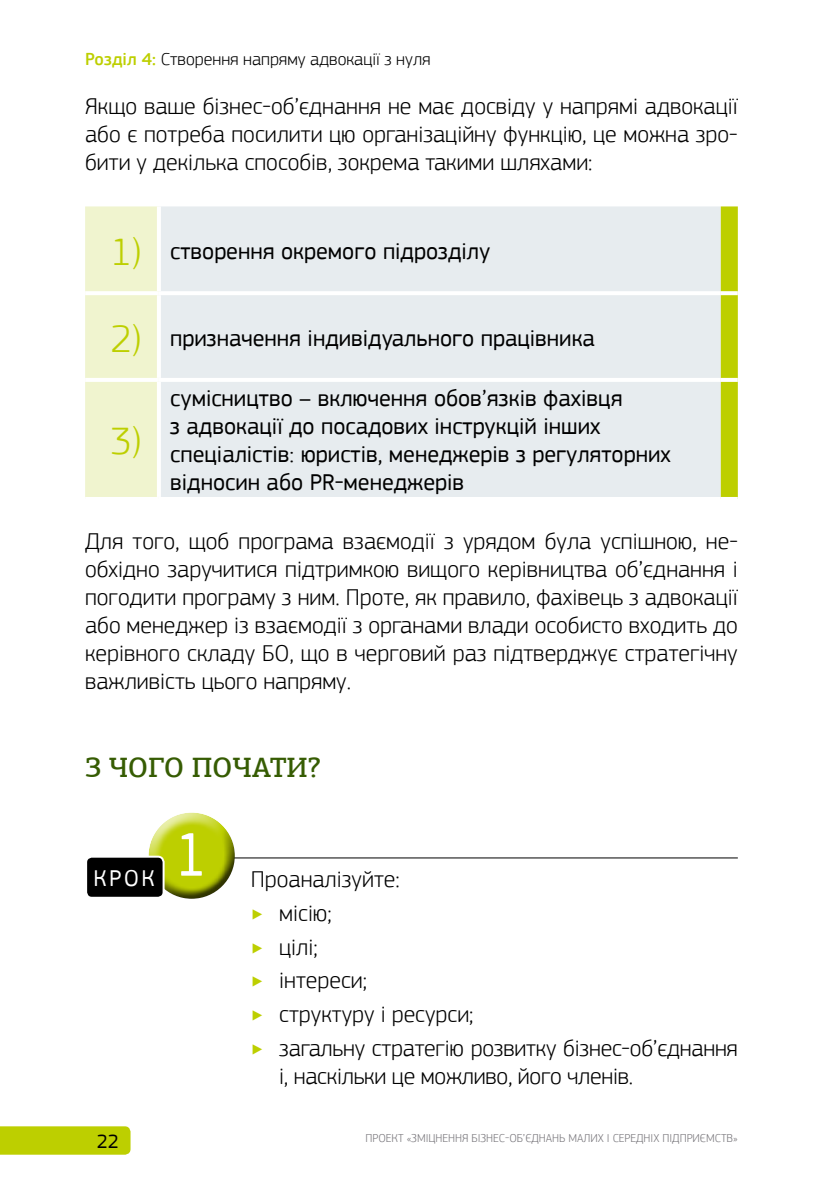
<style>
.page{position:relative;width:840px;height:1191px;background:#fff}
.page>*{position:absolute;margin:0;border:0;box-sizing:border-box;transform-origin:0 0}
.t1{font:64px "PF Square Sans Pro";color:#fff;scale:.9 1}
.t2{font:300 40px "PF Square Sans Pro";color:#bdcf00}
.t3{font:500 28px "PF Agora Slab Pro";color:#365c03}
.t4{font:300 24px/28px "PF Square Sans Pro";color:#000;text-align:justify}
.t5{font:24px/28px "PF Square Sans Pro";color:#000}
.t6{font:24px "PF Square Sans Pro";color:#fff}
.t7{font:20px "PF Square Sans Pro";color:#000}
.t8{font:300 18px "PF Square Sans Pro";color:#000}
.t9{font:300 12px "PF Square Sans Pro";color:#757378}
.s1{font-weight:500;color:#bdcf00}
.s2{font-weight:300;font-size:40px;color:#bdcf00}
.s3{color:#bdcf00}
</style>
<div class="page">
<div style="left:0;top:1126px;width:130px;height:28px;background:#bdcf00"></div>
<div style="left:85px;top:206px;width:72px;height:291px;background:#f0f4cf"></div>
<div style="left:161px;top:206px;width:559px;height:291px;background:#e7ecef"></div>
<svg style="left:720px;top:206px;width:17px;height:291px;background:#bfd00c"></svg>
<hr style="left:85px;top:291px;width:74px;height:4px;background:#fff">
<hr style="left:159px;top:291px;width:561px;height:4px;background:#fff">
<hr style="left:85px;top:378px;width:74px;height:4px;background:#fff">
<hr style="left:159px;top:378px;width:561px;height:4px;background:#fff">
<svg style="left:720px;top:291px;width:17px;height:4px"></svg>
<svg style="left:720px;top:378px;width:17px;height:4px"></svg>
<hr style="left:234px;top:857px;width:503px;height:1px;background:#000">
<div style="left:136px;top:800px;width:101px;height:83px;background:#fff;opacity:.75"></div>
<div style="left:145px;top:825px;width:102px;height:75px;background:#000;opacity:.75"></div>
<div style="left:86px;top:856px;width:77px;height:41px;background:#000;border-radius:6px"></div>
<div style="left:85px;top:855px;width:79px;height:43px;border:2px solid #fff;border-radius:6px"></div>
<p class="t8" style="left:85px;top:48px;width:347px"><span class="s1">Розділ 4:</span> Створення напряму адвокації з нуля</p>
<p class="t4" style="left:85px;top:92px;width:653px">Якщо ваше бізнес-об’єднання не має досвіду у напрямі адвокації або є потреба посилити цю організаційну функцію, це можна зро&shy;бити у декілька способів, зокрема такими шляхами:</p>
<p class="t5" style="left:111px;top:237px;width:380px"><span class="s2">1)</span> створення окремого підрозділу</p>
<p class="t5" style="left:110px;top:324px;width:485px"><span class="s2">2)</span> призначення індивідуального працівника</p>
<p class="t5" style="left:170px;top:385px;width:502px">сумісництво – включення обов’язків фахівця<br>з адвокації до посадових інструкцій інших спеціалістів: юристів, менеджерів з регуляторних відносин або PR-менеджерів</p>
<p class="t4" style="left:85px;top:527px;width:653px">Для того, щоб програма взаємодії з урядом була успішною, не&shy;обхідно заручитися підтримкою вищого керівництва об’єднання і погодити програму з ним. Проте, як правило, фахівець з адвокації або менеджер із взаємодії з органами влади особисто входить до керівного складу БО, що в черговий раз підтверджує стратегічну важливість цього напряму.</p>
<h2 class="t2" style="left:110px;top:418px;width:33px">3)</h2>
<p class="t3" style="left:85px;top:749px;width:237px">З ЧОГО ПОЧАТИ?</p>
<p class="t6" style="left:93px;top:864px;width:16px">КРОК</p>
<h1 class="t1" style="left:174px;top:817px;width:37px">1</h1>
<p class="t7" style="left:97px;top:1129px;width:24px">22</p>
<p class="t4" style="left:251px;top:862px;width:488px;line-height:33.6px;text-align:left">Проаналізуйте:<br><span class="s3">‣</span> місію;<br><span class="s3">‣</span> цілі;<br><span class="s3">‣</span> інтереси;<br><span class="s3">‣</span> структуру і ресурси;<br><span class="s3">‣</span> загальну стратегію розвитку бізнес-об’єднання</p>
<p class="t4" style="left:279px;top:1061px;width:355px">і, наскільки це можливо, його членів.</p>
<p class="t9" style="left:365px;top:1130px;width:373px">Проект «Зміцнення бізнес-об’єднань малих і середніх підприємств»</p>
</div>
